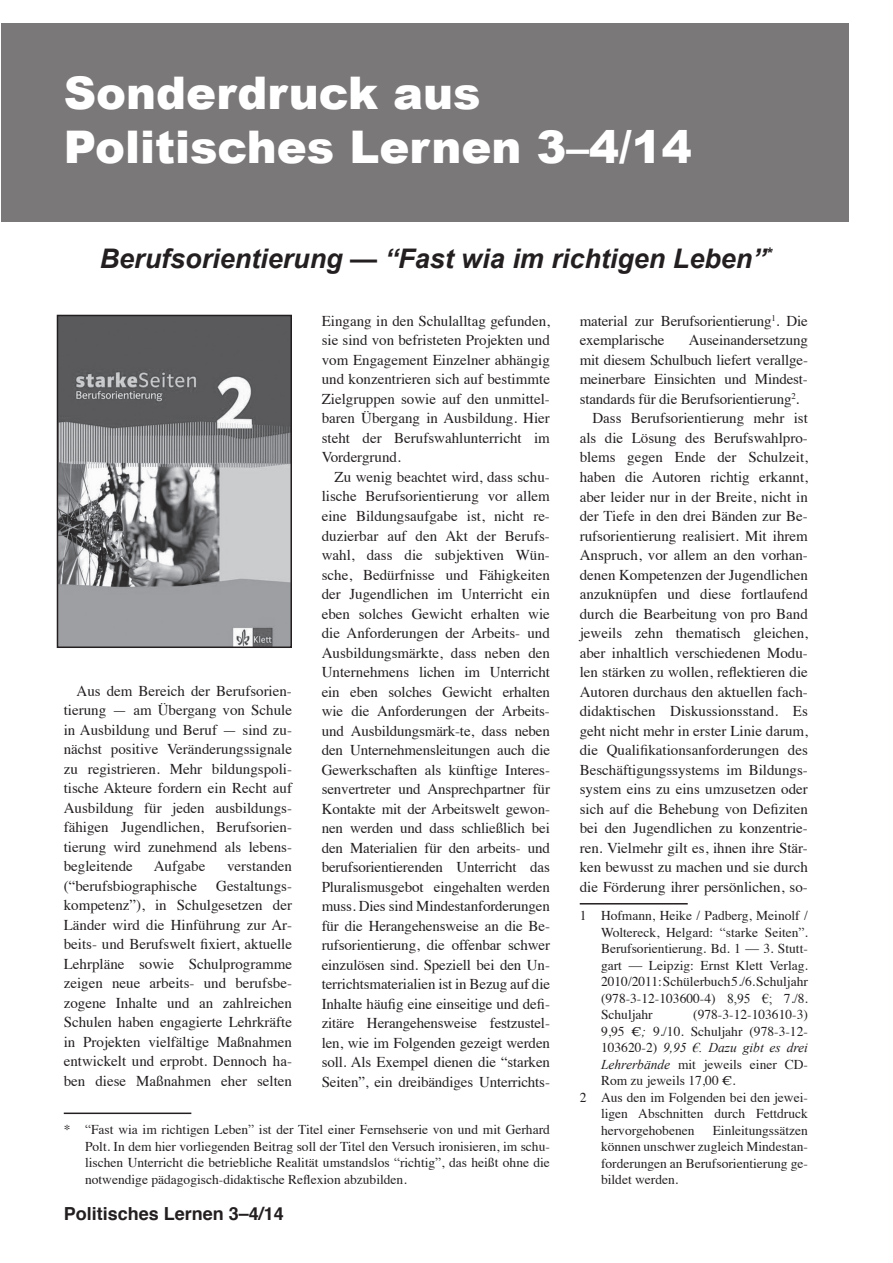
<style>
.page{position:relative;width:893px;height:1263px;background:#fff}
.page>*{position:absolute;margin:0;border:0;box-sizing:border-box;transform-origin:0 0}
.t1{font:900 45px/54px "Arial";color:#fff}
.t2{font:italic 700 27px "Arial";color:#231f20}
.t3{font:700 18px "Helvetica";color:#231f20}
.t4{font:15px/19.5px "Times";color:#231f20;text-align:justify}
.t5{font:13.5px/16.5px "Times";color:#231f20;text-align:justify}
.t6{font:italic 13.5px "Times New Roman";color:#231f20}
.s1{font-family:"Times New Roman"}
.s2{font-family:"Times New Roman";font-style:italic}
.s3{font-family:"Times";font-style:normal}
</style>
<div class="page">
<div style="left:1px;top:23px;width:848px;height:199px;background:#7b7879"></div>
<hr style="left:64px;top:1112px;width:127px;height:2px;background:#231f20">
<hr style="left:580px;top:903px;width:108px;height:1px;background:#231f20">
<img style="left:60px;top:318px;width:229px;height:327px">
<div style="left:57px;top:315px;width:235px;height:333px;border:2px solid #231f20"></div>
<h1 class="t1" style="left:64px;top:64px;width:629px">Sonderdruck aus<br>Politisches Lernen 3–4/14</h1>
<h2 class="t2" style="left:100px;top:241px;width:674px">Berufsorientierung — “Fast wia im richtigen Leben”<sup>*</sup></h2>
<p class="t4" style="left:64px;top:680px;width:230px;text-indent:13px">Aus dem Bereich der Berufsorien&shy;tierung — am Übergang von Schule in Ausbildung und Beruf — sind zu&shy;nächst positive Veränderungssignale zu registrieren. Mehr bildungspoli&shy;tische Akteure fordern ein Recht auf Ausbildung für jeden ausbildungs&shy;fähigen Jugendlichen, Berufsorien&shy;tierung wird zunehmend als lebens&shy;begleitende</p>
<p class="t4" style="left:154px;top:855px;width:53px">Aufgabe</p>
<p class="t4" style="left:227px;top:855px;width:66px">verstanden</p>
<p class="t4" style="left:64px;top:875px;width:135px">(“berufsbiographische</p>
<p class="t4" style="left:64px;top:875px;width:230px;text-indent:152px">Gestaltungs&shy;kompetenz”), in Schulgesetzen der Länder wird die Hinführung zur Ar&shy;beits- und Berufswelt fixiert, aktuelle Lehrpläne sowie Schulprogramme zeigen neue arbeits- und berufsbe&shy;zogene Inhalte und an zahlreichen Schulen haben engagierte Lehrkräfte in Projekten vielfältige Maßnahmen entwickelt und erprobt. Dennoch ha&shy;ben diese Maßnahmen eher selten</p>
<p class="t4" style="left:322px;top:310px;width:230px">Eingang in den Schulalltag gefunden, sie sind von befristeten Projekten und vom Engagement Einzelner abhängig und konzentrieren sich auf bestimmte Zielgruppen sowie auf den unmittel&shy;baren Übergang in Ausbildung. Hier steht der Berufswahlunterricht im Vordergrund.</p>
<p class="t4" style="left:322px;top:466px;width:230px;text-indent:13px">Zu wenig beachtet wird, dass schu&shy;lische Berufsorientierung vor allem eine Bildungsaufgabe ist, nicht re&shy;duzierbar auf den Akt der Berufs&shy;wahl, dass die subjektiven Wün&shy;sche, Bedürfnisse und Fähigkeiten der Jugendlichen im Unterricht ein eben solches Gewicht erhalten wie die Anforderungen der Arbeits- und Ausbildungsmärkte, dass neben den Unternehmens lichen im Unterricht ein eben solches Gewicht erhalten wie die Anforderungen der Arbeits&shy;und Ausbildungsmärk-te, dass neben den Unternehmensleitungen auch die Gewerkschaften als künftige Interes&shy;senvertreter und Ansprechpartner für Kontakte mit der Arbeitswelt gewon&shy;nen werden und dass schließlich bei den Materialien für den arbeits- und berufsorientierenden Unterricht das Pluralismusgebot eingehalten werden muss. Dies sind Mindestanforderungen für die Herangehensweise an die Be&shy;rufsorientierung, die offenbar schwer einzulösen sind. Speziell bei den Un&shy;terrichtsmaterialien ist in Bezug auf die Inhalte häufig eine einseitige und defi&shy;zitäre Herangehensweise festzustel&shy;len, wie im Folgenden gezeigt werden soll. Als Exempel dienen die “starken Seiten”, ein dreibändiges Unterrichts-</p>
<p class="t5" style="left:85px;top:1120px;width:466px;text-indent:-21px">* <span class="s1">“</span>Fast wia im richtigen Leben<span class="s1">”</span> ist der Titel einer Fernsehserie von und mit Gerhard Polt. In dem hier vorliegenden Beitrag soll der Titel den Versuch ironisieren, im schu&shy;lischen Unterricht die betriebliche Realität umstandslos <span class="s1">“</span>richtig<span class="s1">”</span>, das heißt ohne die notwendige pädagogisch-didaktische Reflexion abzubilden.</p>
<p class="t3" style="left:64px;top:1199px;width:222px">Politisches Lernen 3–4/14</p>
<p class="t4" style="left:580px;top:310px;width:230px">material zur Berufsorientierung<sup>1</sup>. Die exemplarische</p>
<p class="t4" style="left:689px;top:329px;width:121px">Auseinandersetzung</p>
<p class="t4" style="left:580px;top:349px;width:230px">mit diesem Schulbuch liefert verallge-</p>
<p class="t4" style="left:580px;top:368px;width:230px">meinerbare Einsichten und Mindest-</p>
<p class="t4" style="left:580px;top:388px;width:221px">standards für die Berufsorientierung<sup>2</sup>.</p>
<p class="t4" style="left:592px;top:407px;width:217px">Dass Berufsorientierung mehr ist</p>
<p class="t4" style="left:580px;top:427px;width:230px">als die Lösung des Berufswahlpro-</p>
<p class="t4" style="left:580px;top:446px;width:230px">blems gegen Ende der Schulzeit,</p>
<p class="t4" style="left:580px;top:466px;width:230px">haben die Autoren richtig erkannt,</p>
<p class="t4" style="left:580px;top:485px;width:230px">aber leider nur in der Breite, nicht in</p>
<p class="t4" style="left:580px;top:505px;width:230px">der Tiefe in den drei Bänden zur Be-</p>
<p class="t4" style="left:580px;top:524px;width:230px">rufsorientierung realisiert. Mit ihrem</p>
<p class="t4" style="left:580px;top:544px;width:230px">Anspruch, vor allem an den vorhan-</p>
<p class="t4" style="left:580px;top:563px;width:230px">denen Kompetenzen der Jugendlichen</p>
<p class="t4" style="left:580px;top:583px;width:230px">anzuknüpfen und diese fortlaufend</p>
<p class="t4" style="left:580px;top:602px;width:230px">durch die Bearbeitung von pro Band</p>
<p class="t4" style="left:580px;top:622px;width:230px">jeweils zehn thematisch gleichen,</p>
<p class="t4" style="left:580px;top:641px;width:230px">aber inhaltlich verschiedenen Modu-</p>
<p class="t4" style="left:580px;top:661px;width:230px">len stärken zu wollen, reflektieren die</p>
<p class="t4" style="left:580px;top:680px;width:230px">Autoren durchaus den aktuellen fach-</p>
<p class="t4" style="left:580px;top:700px;width:230px">didaktischen Diskussionsstand. Es</p>
<p class="t4" style="left:580px;top:719px;width:230px">geht nicht mehr in erster Linie darum,</p>
<p class="t4" style="left:580px;top:739px;width:230px">die Qualifikationsanforderungen des</p>
<p class="t4" style="left:580px;top:758px;width:230px">Beschäftigungssystems im Bildungs-</p>
<p class="t4" style="left:580px;top:778px;width:230px">system eins zu eins umzusetzen oder</p>
<p class="t4" style="left:580px;top:797px;width:230px">sich auf die Behebung von Defiziten</p>
<p class="t4" style="left:580px;top:817px;width:230px">bei den Jugendlichen zu konzentrie-</p>
<p class="t4" style="left:580px;top:836px;width:230px">ren. Vielmehr gilt es, ihnen ihre Stär-</p>
<p class="t4" style="left:580px;top:856px;width:230px">ken bewusst zu machen und sie durch</p>
<p class="t4" style="left:580px;top:875px;width:230px">die Förderung ihrer persönlichen, so-</p>
<p class="t5" style="left:601px;top:906px;width:208px;text-indent:-21px">1 Hofmann, Heike / Padberg, Meinolf / Woltereck, Helgard: <span class="s1">“</span>starke Seiten<span class="s1">”</span>.<br>Berufsorientierung. Bd. 1 <span class="s1">—</span> 3. Stutt&shy;gart <span class="s1">—</span> Leipzig: Ernst Klett Verlag.<br>2010/2011: Schülerbuch5./6. Schuljahr (978-3-12-103600-4) <span class="s1">8,95 €;</span> 7./8.<br>Schuljahr</p>
<p class="t5" style="left:601px;top:1005px;width:208px;text-align:right">(978-3-12-103610-3)<br>9,95 €<span class="s2">;</span> 9./10. Schuljahr (978-3-12-</p>
<p class="t6" style="left:601px;top:1038px;width:208px"><span class="s3">103620-2)</span> 9,95 €. Dazu gibt es drei</p>
<p class="t5" style="left:601px;top:1055px;width:208px"><span class="s2">Lehrerbände</span> mit jeweils einer CD-</p>
<p class="t5" style="left:601px;top:1071px;width:136px">Rom zu jeweils 17,00 €.</p>
<p class="t5" style="left:580px;top:1088px;width:230px">2 Aus den im Folgenden bei den jewei-</p>
<p class="t5" style="left:601px;top:1104px;width:208px">ligen Abschnitten durch Fettdruck</p>
<p class="t5" style="left:601px;top:1121px;width:95px">hervorgehobenen</p>
<p class="t5" style="left:601px;top:1121px;width:208px;text-indent:112px">Einleitungssätzen können unschwer zugleich Mindestan&shy;forderungen an Berufsorientierung ge&shy;bildet werden.</p>
</div>
